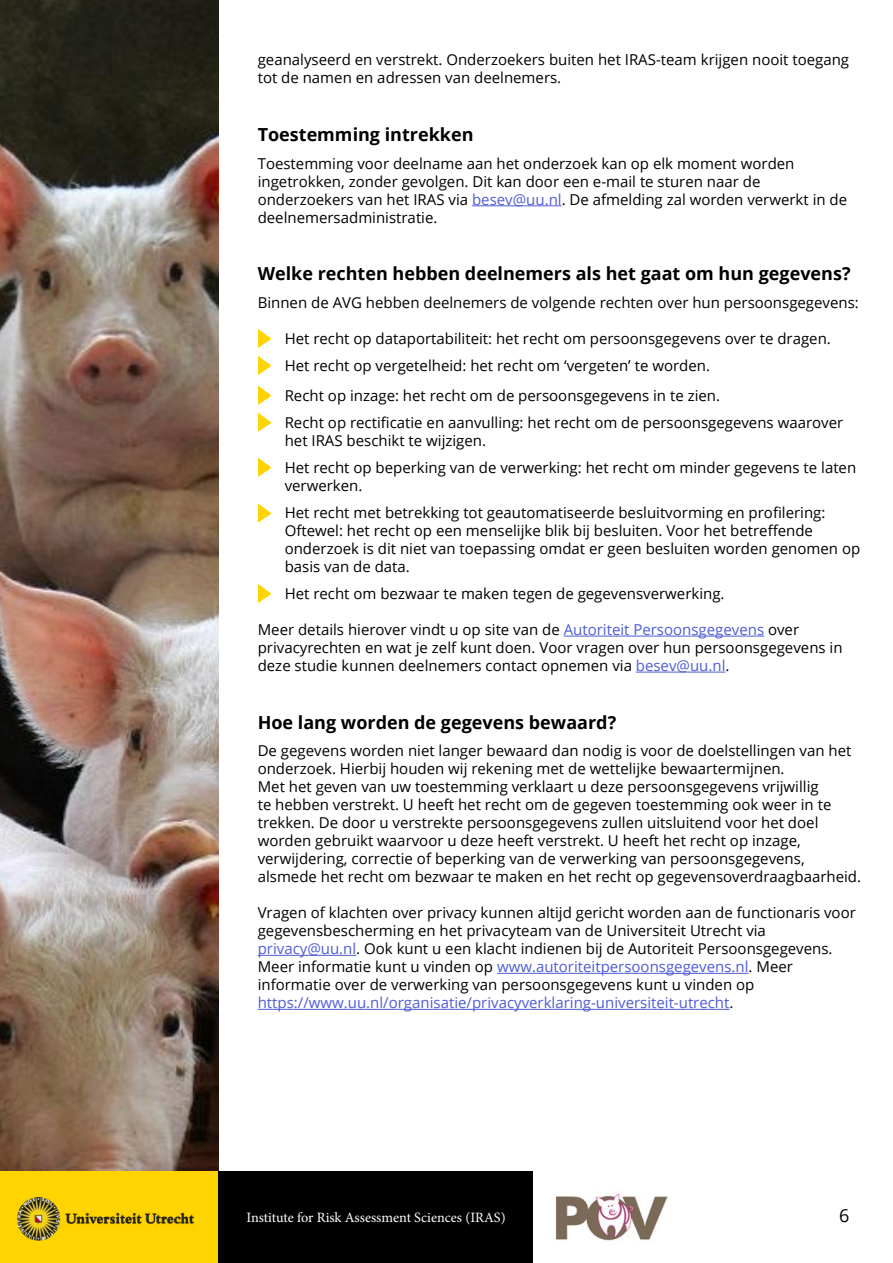
<style>
.page{position:relative;width:893px;height:1263px;background:#fff}
.page>*{position:absolute;margin:0;border:0;box-sizing:border-box;transform-origin:0 0}
.t1{font:700 18px "Open Sans";color:#000}
.t2{font:18px "Open Sans";color:#000}
.t3{font:15px/18px "Open Sans";color:#000}
.t4{font:14.25px "Minion Pro";letter-spacing:-.005em;color:#fff}
.s1{color:#4f5cd6}
</style>
<div class="page">
<img style="left:0;top:0;width:218px;height:1172px">
<hr style="left:472px;top:205px;width:90px;height:1px;background:#4f5cd6">
<hr style="left:564px;top:636px;width:200px;height:1px;background:#4f5cd6">
<hr style="left:636px;top:672px;width:89px;height:1px;background:#4f5cd6">
<hr style="left:258px;top:955px;width:98px;height:1px;background:#4f5cd6">
<hr style="left:497px;top:973px;width:252px;height:1px;background:#4f5cd6">
<hr style="left:258px;top:1009px;width:471px;height:1px;background:#4f5cd6">
<div style="left:0;top:1172px;width:218px;height:91px;background:#ffd400"></div>
<img style="left:17px;top:1197px;width:177px;height:44px">
<div style="left:218px;top:1172px;width:315px;height:91px;background:#000"></div>
<svg style="left:258px;top:329px;width:14px;height:19px"></svg>
<svg style="left:258px;top:356px;width:14px;height:19px"></svg>
<svg style="left:258px;top:386px;width:14px;height:19px"></svg>
<svg style="left:258px;top:413px;width:14px;height:19px"></svg>
<svg style="left:258px;top:458px;width:14px;height:19px"></svg>
<svg style="left:258px;top:503px;width:14px;height:20px"></svg>
<svg style="left:258px;top:584px;width:14px;height:19px"></svg>
<img style="left:555px;top:1193px;width:113px;height:48px">
<p class="t3" style="left:258px;top:51px;width:593px">geanalyseerd en verstrekt. Onderzoekers buiten het IRAS-team krijgen nooit toegang tot de namen en adressen van deelnemers.</p>
<p class="t1" style="left:258px;top:122px;width:217px">Toestemming intrekken</p>
<p class="t3" style="left:258px;top:154px;width:591px">Toestemming voor deelname aan het onderzoek kan op elk moment worden ingetrokken, zonder gevolgen. Dit kan door een e-mail te sturen naar de onderzoekers van het IRAS via <span class="s1">besev@uu.nl</span>. De afmelding zal worden verwerkt in de deelnemersadministratie.</p>
<p class="t1" style="left:258px;top:261px;width:594px">Welke rechten hebben deelnemers als het gaat om hun gegevens?</p>
<p class="t3" style="left:258px;top:293px;width:603px">Binnen de AVG hebben deelnemers de volgende rechten over hun persoonsgegevens:</p>
<p class="t3" style="left:258px;top:329px;width:575px">• Het recht op dataportabiliteit: het recht om persoonsgegevens over te dragen.</p>
<p class="t3" style="left:258px;top:356px;width:454px">• Het recht op vergetelheid: het recht om ‘vergeten’ te worden.</p>
<p class="t3" style="left:258px;top:386px;width:464px">• Recht op inzage: het recht om de persoonsgegevens in te zien.</p>
<p class="t3" style="left:285px;top:413px;width:560px;text-indent:-27px">• Recht op rectificatie en aanvulling: het recht om de persoonsgegevens waarover het IRAS beschikt te wijzigen.</p>
<p class="t3" style="left:285px;top:458px;width:573px;text-indent:-27px">• Het recht op beperking van de verwerking: het recht om minder gegevens te laten verwerken.</p>
<p class="t3" style="left:285px;top:503px;width:577px;text-indent:-27px">• Het recht met betrekking tot geautomatiseerde besluitvorming en profilering:<br>Oftewel: het recht op een menselijke blik bij besluiten. Voor het betreffende onderzoek is dit niet van toepassing omdat er geen besluiten worden genomen op basis van de data.</p>
<p class="t3" style="left:258px;top:584px;width:468px">• Het recht om bezwaar te maken tegen de gegevensverwerking.</p>
<p class="t3" style="left:258px;top:620px;width:586px">Meer details hierover vindt u op site van de <span class="s1">Autoriteit Persoonsgegevens</span> over privacyrechten en wat je zelf kunt doen. Voor vragen over hun persoonsgegevens in deze studie kunnen deelnemers contact opnemen via <span class="s1">besev@uu.nl</span>.</p>
<p class="t1" style="left:258px;top:709px;width:360px">Hoe lang worden de gegevens bewaard?</p>
<p class="t3" style="left:258px;top:741px;width:605px">De gegevens worden niet langer bewaard dan nodig is voor de doelstellingen van het onderzoek. Hierbij houden wij rekening met de wettelijke bewaartermijnen.<br>Met het geven van uw toestemming verklaart u deze persoonsgegevens vrijwillig<br>te hebben verstrekt. U heeft het recht om de gegeven toestemming ook weer in te trekken. De door u verstrekte persoonsgegevens zullen uitsluitend voor het doel worden gebruikt waarvoor u deze heeft verstrekt. U heeft het recht op inzage, verwijdering, correctie of beperking van de verwerking van persoonsgegevens, alsmede het recht om bezwaar te maken en het recht op gegevensoverdraagbaarheid.</p>
<p class="t3" style="left:258px;top:903px;width:600px">Vragen of klachten over privacy kunnen altijd gericht worden aan de functionaris voor gegevensbescherming en het privacyteam van de Universiteit Utrecht via <span class="s1">privacy@uu.nl</span>. Ook kunt u een klacht indienen bij de Autoriteit Persoonsgegevens.<br>Meer informatie kunt u vinden op <span class="s1">www.autoriteitpersoonsgegevens.nl</span>. Meer informatie over de verwerking van persoonsgegevens kunt u vinden op <span class="s1">https://www.uu.nl/organisatie/privacyverklaring-universiteit-utrecht</span>.</p>
<p class="t4" style="left:246px;top:1208px;width:261px">Institute for Risk Assessment Sciences (IRAS)</p>
<p class="t2" style="left:839px;top:1203px;width:12px">6</p>
</div>
